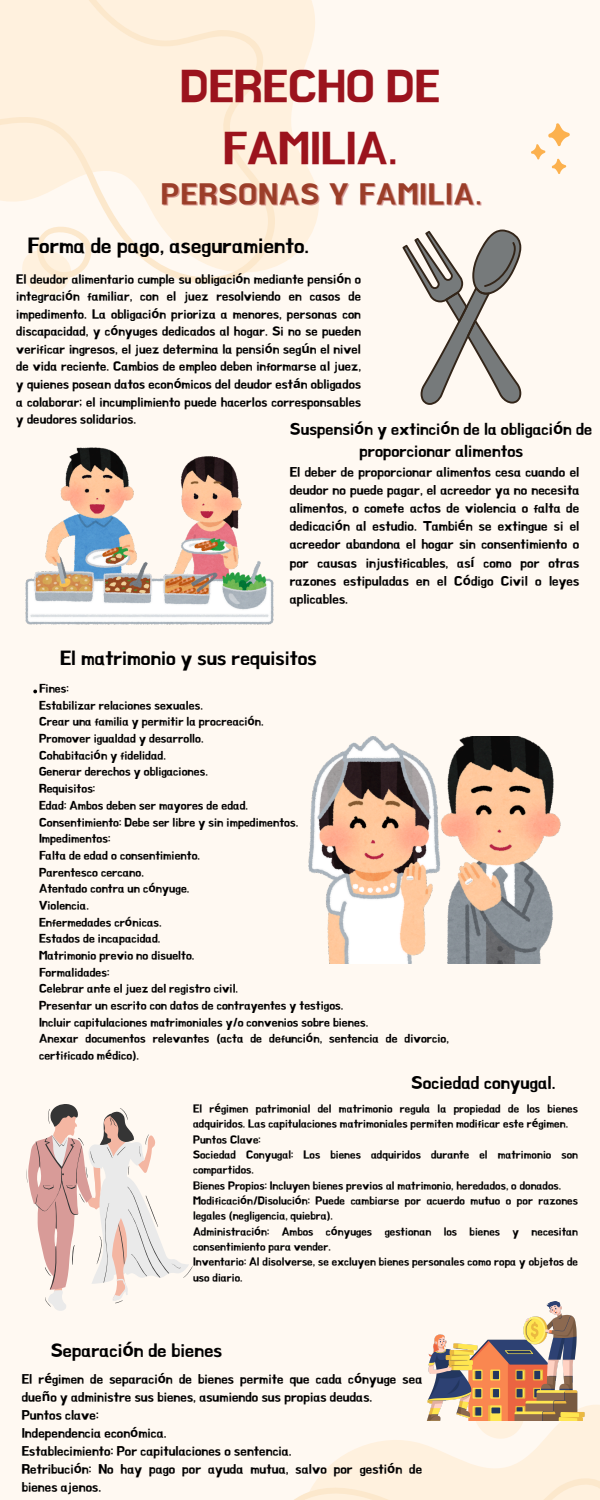
<style>
.page{position:relative;width:600px;height:1500px;background:#fff9f2}
.page>*{position:absolute;margin:0;border:0;box-sizing:border-box;transform-origin:0 0}
.t1{font:44.6px/61.2px "BMHANNA";color:#9b131d;text-align:center}
.t2{font:29.1px "BMHANNA";letter-spacing:.045em;color:#9b3e29}
.t3{font:21.3px "BMHANNA";color:#000}
.t4{font:19.8px "BMHANNA";color:#000}
.t5{font:18.6px "BMHANNA";color:#000}
.t6{font:17.7px "BMHANNA";color:#000}
.t7{font:16.5px/22.6px "BMHANNA";color:#000;text-align:center}
.t8{font:13.2px/18.2px "BMHANNA";color:#000;text-align:justify}
.t9{font:13.1px/18px "BMHANNA";color:#000}
.t10{font:12.8px/17.6px "BMHANNA";color:#000;text-align:justify}
.t11{font:12px/16.7px "BMHANNA";color:#000}
.t12{font:11.2px/15.4px "BMHANNA";color:#000}
.s1{font-family:"Noto Sans";font-weight:700}
</style>
<div class="page">
<svg style="left:531px;top:123px;width:39px;height:51px"></svg>
<svg style="left:27px;top:0;width:292px;height:295px"></svg>
<svg style="left:0;top:0;width:281px;height:283px;fill:#fff1de"></svg>
<svg style="left:294px;top:1405px;width:306px;height:95px;fill:#fff1de"></svg>
<svg style="left:402px;top:229px;width:120px;height:176px"></svg>
<img style="left:26px;top:447px;width:248px;height:177px">
<img style="left:309px;top:737px;width:252px;height:227px">
<svg style="left:26px;top:1104px;width:163px;height:207px"></svg>
<svg style="left:120px;top:1108px;width:8px;height:12px"></svg>
<img style="left:424px;top:1302px;width:161px;height:118px">
<svg style="left:33px;top:690px;width:4px;height:3px"></svg>
<p class="t1" style="left:180px;top:56px;width:261px">DERECHO DE<br>FAMILIA.</p>
<h2 class="t2" style="left:161px;top:180px;width:322px">PERSONAS Y FAMILIA.</h2>
<h6 class="t3" style="left:27px;top:235px;width:283px">Forma de pago, aseguramiento.</h6>
<h5 class="t10" style="left:16px;top:270px;width:346px">El deudor alimentario cumple su obligaci<span class="s1">ó</span>n mediante pensi<span class="s1">ó</span>n o integraci<span class="s1">ó</span>n familiar, con el juez resolviendo en casos de impedimento. La obligaci<span class="s1">ó</span>n prioriza a menores, personas con discapacidad, y c<span class="s1">ó</span>nyuges dedicados al hogar. Si no se pueden verificar ingresos, el juez determina la pensi<span class="s1">ó</span>n seg<span class="s1">ú</span>n el nivel de vida reciente. Cambios de empleo deben informarse al juez, y quienes posean datos econ<span class="s1">ó</span>micos del deudor est<span class="s1">á</span>n obligados a colaborar; el incumplimiento puede hacerlos corresponsables y deudores solidarios.</h5>
<p class="t7" style="left:290px;top:417px;width:304px">Suspensi<span class="s1">ó</span>n y extinci<span class="s1">ó</span>n de la obligaci<span class="s1">ó</span>n de proporcionar alimentos</p>
<h6 class="t8" style="left:290px;top:463px;width:291px">El deber de proporcionar alimentos cesa cuando el deudor no puede pagar, el acreedor ya no necesita alimentos, o comete actos de violencia o falta de dedicaci<span class="s1">ó</span>n al estudio. Tambi<span class="s1">é</span>n se extingue si el acreedor abandona el hogar sin consentimiento o por causas injustificables, as<span class="s1">í</span> como por otras razones estipuladas en el C<span class="s1">ó</span>digo Civil o leyes aplicables.</h6>
<h3 class="t4" style="left:60px;top:648px;width:258px">El matrimonio y sus requisitos</h3>
<p class="t11" style="left:39px;top:680px;width:412px">Fines:<br>Estabilizar relaciones sexuales.<br>Crear una familia y permitir la procreaci<span class="s1">ó</span>n.<br>Promover igualdad y desarrollo.<br>Cohabitaci<span class="s1">ó</span>n y fidelidad.<br>Generar derechos y obligaciones.<br>Requisitos:<br>Edad: Ambos deben ser mayores de edad.<br>Consentimiento: Debe ser libre y sin impedimentos.<br>Impedimentos:<br>Falta de edad o consentimiento.<br>Parentesco cercano.<br>Atentado contra un c<span class="s1">ó</span>nyuge.<br>Violencia.<br>Enfermedades cr<span class="s1">ó</span>nicas.<br>Estados de incapacidad.<br>Matrimonio previo no disuelto.<br>Formalidades:<br>Celebrar ante el juez del registro civil.<br>Presentar un escrito con datos de contrayentes y testigos.<br>Incluir capitulaciones matrimoniales y/o convenios sobre bienes.<br>Anexar documentos relevantes (acta de defunci<span class="s1">ó</span>n, sentencia de divorcio, certificado m<span class="s1">é</span>dico).</p>
<p class="t6" style="left:411px;top:1074px;width:146px">Sociedad conyugal.</p>
<p class="t12" style="left:193px;top:1101px;width:387px">El r<span class="s1">é</span>gimen patrimonial del matrimonio regula la propiedad de los bienes adquiridos. Las capitulaciones matrimoniales permiten modificar este r<span class="s1">é</span>gimen.</p>
<h4 class="t12" style="left:193px;top:1131px;width:69px">Puntos Clave:</h4>
<p class="t12" style="left:193px;top:1147px;width:387px">Sociedad Conyugal: Los bienes adquiridos durante el matrimonio son compartidos.</p>
<p class="t12" style="left:193px;top:1178px;width:370px">Bienes Propios: Incluyen bienes previos al matrimonio, heredados, o donados.</p>
<p class="t12" style="left:193px;top:1193px;width:387px">Modificaci<span class="s1">ó</span>n/Disoluci<span class="s1">ó</span>n: Puede cambiarse por acuerdo mutuo o por razones legales (negligencia, quiebra).</p>
<p class="t12" style="left:193px;top:1224px;width:387px">Administraci<span class="s1">ó</span>n: Ambos c<span class="s1">ó</span>nyuges gestionan los bienes y necesitan consentimiento para vender.</p>
<p class="t12" style="left:193px;top:1254px;width:387px">Inventario: Al disolverse, se excluyen bienes personales como ropa y objetos de uso diario.</p>
<p class="t5" style="left:51px;top:1341px;width:173px">Separaci<span class="s1">ó</span>n de bienes</p>
<p class="t9" style="left:22px;top:1370px;width:402px">El r<span class="s1">é</span>gimen de separaci<span class="s1">ó</span>n de bienes permite que cada c<span class="s1">ó</span>nyuge sea due<span class="s1">ñ</span>o y administre sus bienes, asumiendo sus propias deudas.<br>Puntos clave:<br>Independencia econ<span class="s1">ó</span>mica.<br>Establecimiento: Por capitulaciones o sentencia.<br>Retribuci<span class="s1">ó</span>n: No hay pago por ayuda mutua, salvo por gesti<span class="s1">ó</span>n de bienes ajenos.</p>
</div>
